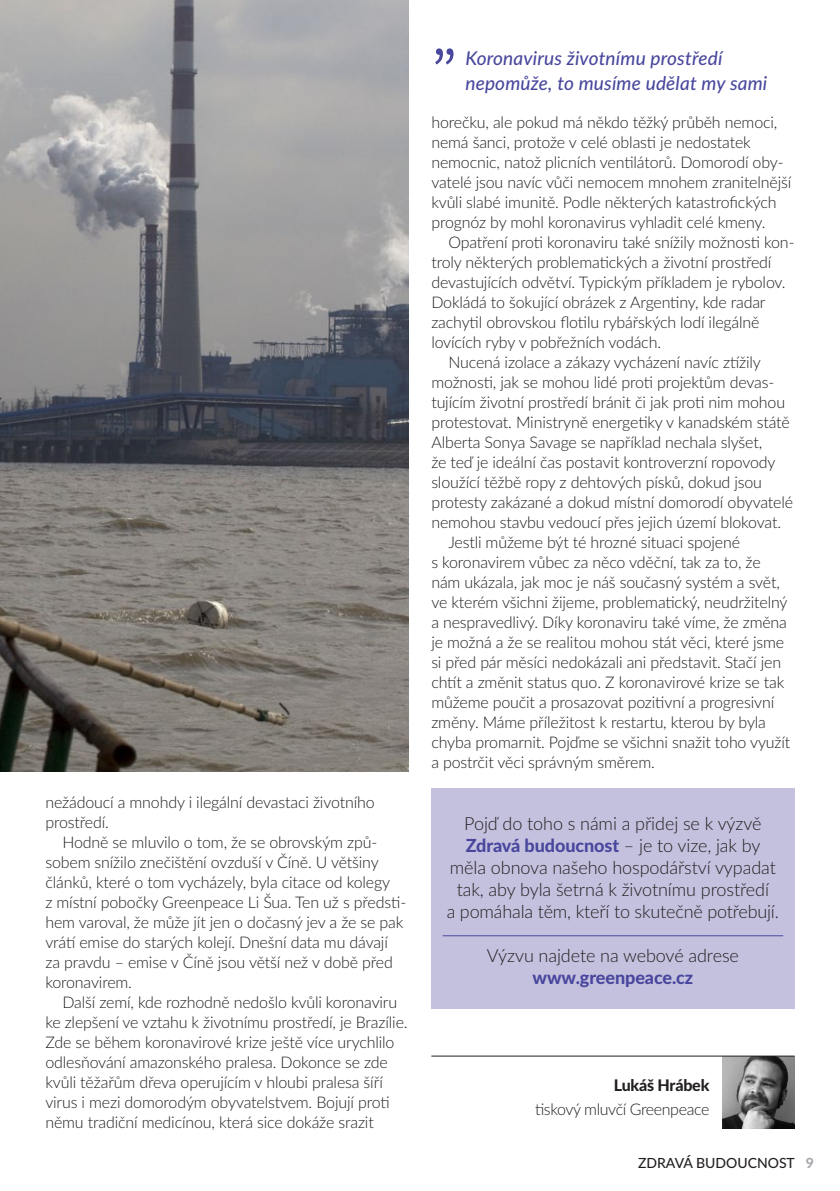
<style>
.page{position:relative;width:840px;height:1191px;background:#fff}
.page>*{position:absolute;margin:0;border:0;box-sizing:border-box;transform-origin:0 0}
.t1{font:60px "Source Sans Pro";color:#48479d}
.t2{font:italic 500 19px "Lato";letter-spacing:.01em;color:#48479d}
.t3{font:300 18px/22px "Lato";letter-spacing:-.005em;color:#231f20;text-align:center}
.t4{font:300 16px/20px "Lato";letter-spacing:-.01em;color:#231f20}
.t5{font:800 16px "Lato";letter-spacing:-.015em;color:#231f20}
.t6{font:500 14px "Lato";color:#231f20}
.t7{font:800 14px "Lato";color:#a8a9ad}
.s1{font-weight:800;color:#48479d}
</style>
<div class="page">
<div style="left:431px;top:788px;width:363px;height:220px;background:#c4c1df"></div>
<img style="left:0;top:0;width:408px;height:771px">
<img style="left:722px;top:1056px;width:72px;height:72px">
<hr style="left:431px;top:1055px;width:363px;height:1px;background:#231f20">
<hr style="left:442px;top:935px;width:340px;height:1px;background:#48479d">
<p class="t4" style="left:45px;top:792px;width:331px">nežádoucí a mnohdy i ilegální devastaci životního prostředí.</p>
<p class="t4" style="left:45px;top:832px;width:362px;text-indent:17px">Hodně se mluvilo o tom, že se obrovským způ&shy;sobem snížilo znečištění ovzduší v Číně. U většiny článků, které o tom vycházely, byla citace od kolegy<br>z místní pobočky Greenpeace Li Šua. Ten už s předsti&shy;hem varoval, že může jít jen o dočasný jev a že se pak vrátí emise do starých kolejí. Dnešní data mu dávají za pravdu – emise v Číně jsou větší než v době před koronavirem.</p>
<p class="t4" style="left:45px;top:992px;width:363px;text-indent:17px">Další zemí, kde rozhodně nedošlo kvůli koronaviru ke zlepšení ve vztahu k životnímu prostředí, je Brazílie.<br>Zde se během koronavirové krize ještě více urychlilo odlesňování amazonského pralesa. Dokonce se zde kvůli těžařům dřeva operujícím v hloubi pralesa šíří virus i mezi domorodým obyvatelstvem. Bojují proti němu tradiční medicínou, která sice dokáže srazit</p>
<p class="t1" style="left:431px;top:32px;width:27px">”</p>
<p class="t2" style="left:465px;top:44px;width:259px">Koronavirus životnímu prostředí</p>
<p class="t2" style="left:465px;top:69px;width:303px">nepomůže, to musíme udělat my sami</p>
<p class="t4" style="left:431px;top:112px;width:361px">horečku, ale pokud má někdo těžký průběh nemoci, nemá šanci, protože v celé oblasti je nedostatek nemocnic, natož plicních ventilátorů. Domorodí oby&shy;vatelé jsou navíc vůči nemocem mnohem zranitelnější kvůli slabé imunitě. Podle některých katastrofických prognóz by mohl koronavirus vyhladit celé kmeny.</p>
<p class="t4" style="left:431px;top:232px;width:364px;text-indent:17px">Opatření proti koronaviru také snížily možnosti kon&shy;troly některých problematických a životní prostředí devastujících odvětví. Typickým příkladem je rybolov.<br>Dokládá to šokující obrázek z Argentiny, kde radar zachytil obrovskou flotilu rybářských lodí ilegálně lovících ryby v pobřežních vodách.</p>
<p class="t4" style="left:431px;top:352px;width:363px;text-indent:17px">Nucená izolace a zákazy vycházení navíc ztížily možnosti, jak se mohou lidé proti projektům devas&shy;tujícím životní prostředí bránit či jak proti nim mohou protestovat. Ministryně energetiky v kanadském státě Alberta Sonya Savage se například nechala slyšet,<br>že teď je ideální čas postavit kontroverzní ropovody sloužící těžbě ropy z dehtových písků, dokud jsou protesty zakázané a dokud místní domorodí obyvatelé nemohou stavbu vedoucí přes jejich území blokovat.</p>
<p class="t4" style="left:431px;top:532px;width:360px;text-indent:17px">Jestli můžeme být té hrozné situaci spojené<br>s koronavirem vůbec za něco vděční, tak za to, že nám ukázala, jak moc je náš současný systém a svět, ve kterém všichni žijeme, problematický, neudržitelný a nespravedlivý. Díky koronaviru také víme, že změna je možná a že se realitou mohou stát věci, které jsme si před pár měsíci nedokázali ani představit. Stačí jen chtít a změnit status quo. Z koronavirové krize se tak můžeme poučit a prosazovat pozitivní a progresivní změny. Máme příležitost k restartu, kterou by byla chyba promarnit. Pojďme se všichni snažit toho využít a postrčit věci správným směrem.</p>
<p class="t3" style="left:446px;top:812px;width:333px">Pojď do toho s námi a přidej se k výzvě <span class="s1">Zdravá budoucnost</span> – je to vize, jak by měla obnova našeho hospodářství vypadat tak, aby byla šetrná k životnímu prostředí<br>a pomáhala těm, kteří to skutečně potřebují.</p>
<p class="t3" style="left:486px;top:944px;width:253px">Výzvu najdete na webové adrese <span class="s1">www.greenpeace.cz</span></p>
<p class="t5" style="left:613px;top:1073px;width:97px">Lukáš Hrábek</p>
<p class="t4" style="left:534px;top:1099px;width:176px">tiskový mluvčí Greenpeace</p>
<p class="t6" style="left:637px;top:1153px;width:158px">ZDRAVÁ BUDOUCNOST</p>
<p class="t7" style="left:805px;top:1153px;width:10px">9</p>
</div>
